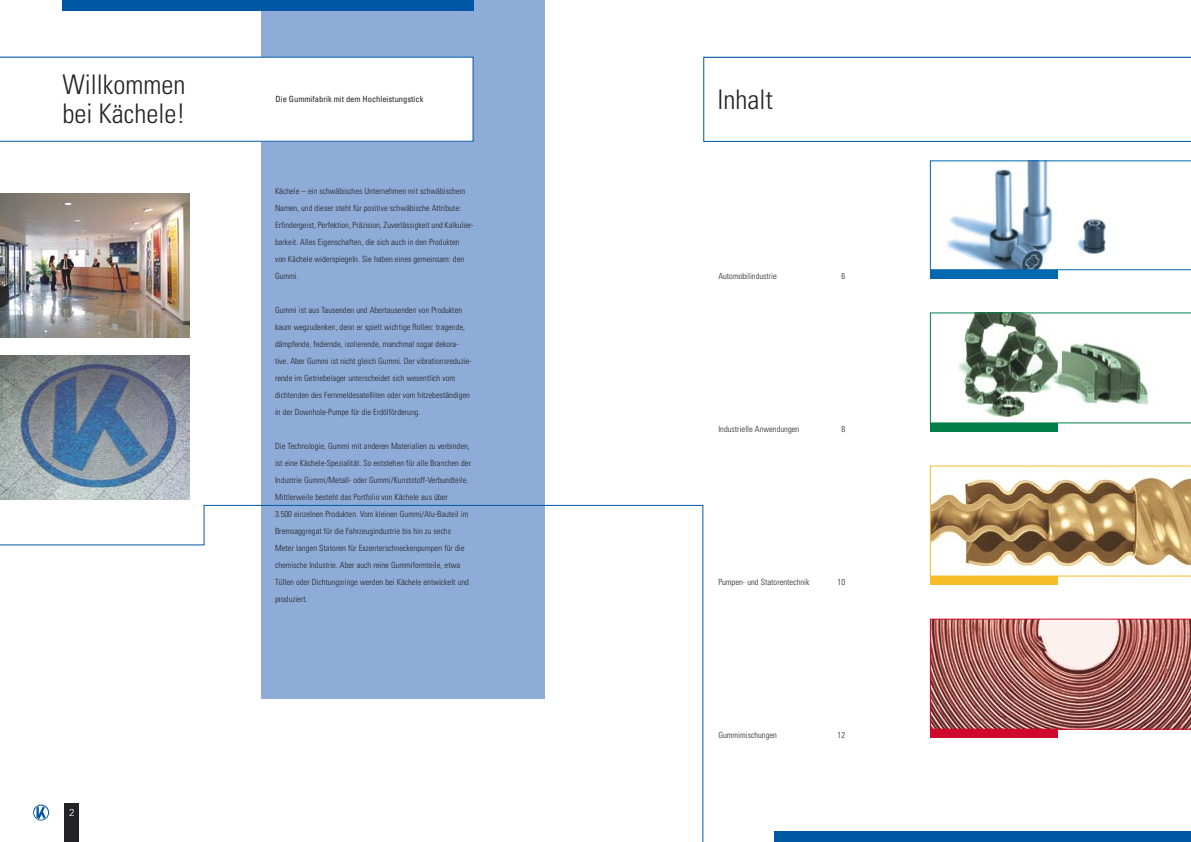
<style>
.page{position:relative;width:1191px;height:842px;background:#fff}
.page>*{position:absolute;margin:0;border:0;box-sizing:border-box;transform-origin:0 0}
.Head{font:300 condensed 27px "Univers";color:#232325}
.t1{font:300 10px "Univers";color:#fff}
.Copy{font:300 condensed 8.5px/17px "Univers";color:#232325}
.t2{font:condensed 8.5px "Univers";color:#232325}
.Sub_2{font:300 condensed 8.5px "Univers";color:#232325}
</style>
<div class="page">
<svg style="left:703px;top:57px;width:488px;height:85px"></svg>
<div style="left:774px;top:831px;width:417px;height:11px;background:#0057a4"></div>
<div style="left:261px;top:0;width:283px;height:698px;background:#8facd8"></div>
<div style="left:62px;top:0;width:411px;height:11px;background:#0057a4"></div>
<svg style="left:930px;top:466px;width:261px;height:110px"></svg>
<svg style="left:930px;top:619px;width:261px;height:110px;background:#ad7470"></svg>
<svg style="left:930px;top:313px;width:261px;height:110px"></svg>
<div style="left:930px;top:270px;width:127px;height:8px;background:#0068b0"></div>
<div style="left:930px;top:423px;width:127px;height:9px;background:#007e48"></div>
<div style="left:930px;top:576px;width:127px;height:9px;background:#f6bd26"></div>
<div style="left:930px;top:729px;width:127px;height:9px;background:#d0092c"></div>
<svg style="left:0;top:505px;width:703px;height:337px"></svg>
<svg style="left:930px;top:161px;width:261px;height:109px"></svg>
<svg style="left:0;top:57px;width:473px;height:85px"></svg>
<img style="left:0;top:194px;width:189px;height:144px">
<img style="left:0;top:356px;width:189px;height:144px">
<p class="Head" style="left:62px;top:68px;width:124px">Willkommen</p>
<p class="Head" style="left:63px;top:84px;width:88px">Headline</p>
<p class="Head" style="left:62px;top:97px;width:124px">bei Kächele!</p>
<p class="t1" style="left:69px;top:806px;width:7px">2</p>
<p class="t2" style="left:276px;top:93px;width:149px">Die Gummifabrik mit dem Hochleistungstick</p>
<p class="Sub_2" style="left:275px;top:100px;width:54px">Sub-Subheadline</p>
<p class="Copy" style="left:275px;top:182px;width:200px">Kächele – ein schwäbisches Unternehmen mit schwäbischem Namen, und dieser steht für positive schwäbische Attribute:<br>Erfindergeist, Perfektion, Präzision, Zuverlässigkeit und Kalkulier&shy;barkeit. Alles Eigenschaften, die sich auch in den Produkten<br>von Kächele widerspiegeln. Sie haben eines gemeinsam: den Gummi.</p>
<p class="Copy" style="left:275px;top:301px;width:198px">Gummi ist aus Tausenden und Abertausenden von Produkten kaum wegzudenken, denn er spielt wichtige Rollen: tragende, dämpfende, federnde, isolierende, manchmal sogar dekora&shy;tive. Aber Gummi ist nicht gleich Gummi. Der vibrationsreduzie&shy;rende im Getriebelager unterscheidet sich wesentlich vom dichtenden des Fernmeldesatelliten oder vom hitzebeständigen in der Downhole-Pumpe für die Erdölförderung.</p>
<p class="Copy" style="left:275px;top:437px;width:197px">Die Technologie, Gummi mit anderen Materialien zu verbinden, ist eine Kächele-Spezialität. So entstehen für alle Branchen der Industrie Gummi/Metall- oder Gummi/Kunststoff-Verbundteile.<br>Mittlerweile besteht das Portfolio von Kächele aus über<br>3.500 einzelnen Produkten. Vom kleinen Gummi/Alu-Bauteil im Bremsaggregat für die Fahrzeugindustrie bis hin zu sechs Meter langen Statoren für Exzenterschneckenpumpen für die chemische Industrie. Aber auch reine Gummiformteile, etwa Tüllen oder Dichtungsringe werden bei Kächele entwickelt und produziert.</p>
<p class="Head" style="left:717px;top:84px;width:57px">Inhalt</p>
<p class="Copy" style="left:718px;top:267px;width:60px">Automobilindustrie</p>
<p class="Copy" style="left:841px;top:267px;width:5px">6</p>
<p class="Copy" style="left:718px;top:420px;width:82px">Industrielle Anwendungen</p>
<p class="Copy" style="left:841px;top:420px;width:5px">8</p>
<p class="Copy" style="left:718px;top:573px;width:92px">Pumpen- und Statorentechnik</p>
<p class="Copy" style="left:837px;top:573px;width:9px">10</p>
<p class="Copy" style="left:718px;top:726px;width:60px">Gummimischungen</p>
<p class="Copy" style="left:837px;top:726px;width:9px">12</p>
</div>
